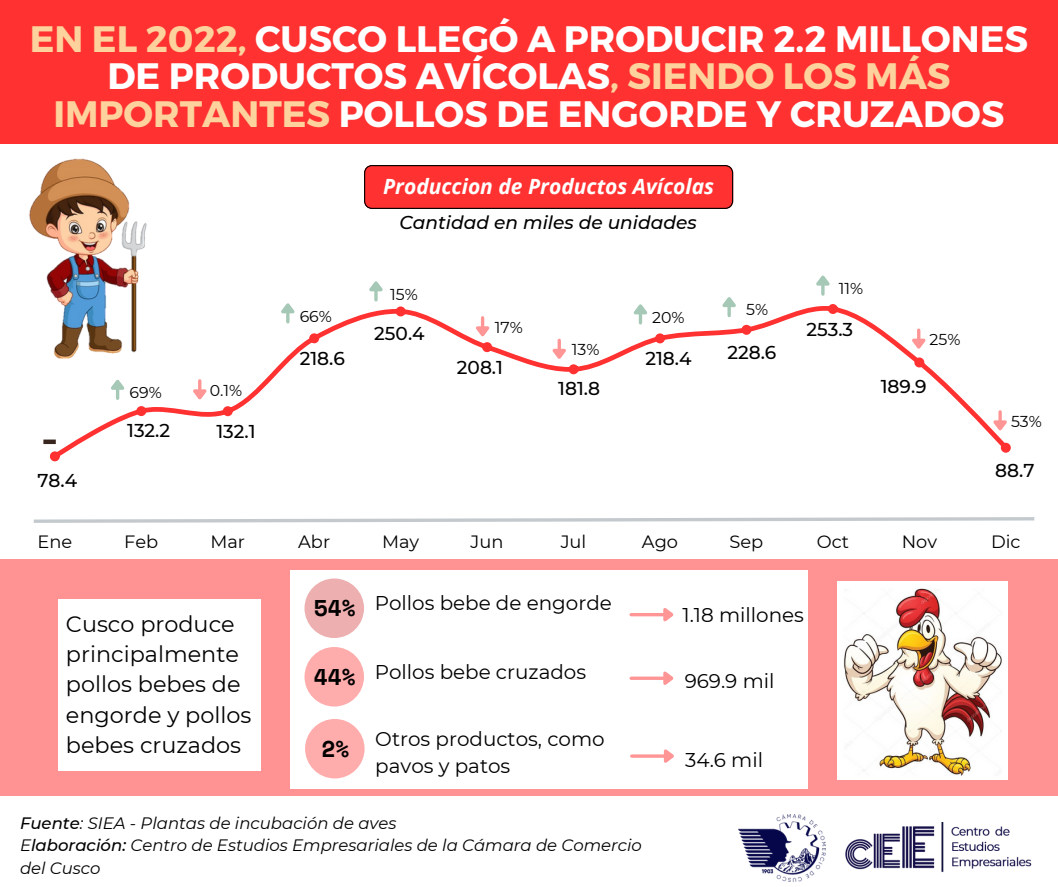
<style>
.page{position:relative;width:1058px;height:887px;background:#fff}
.page>*{position:absolute;margin:0;border:0;box-sizing:border-box;transform-origin:0 0}
.t1{font:700 36.75px/37.2px "Montserrat";color:#fff;text-align:center}
.t2{font:700 22.65px "Space Mono";color:#000}
.t3{font:22.35px/30.3px "Montserrat";color:#000}
.t4{font:italic 700 21px "Open Sans";color:#fff}
.t5{font:19.95px/27.2px "Montserrat";color:#000}
.t6{font:500 18.6px "Montserrat";color:#000}
.t7{font:italic 500 18.6px "Montserrat";color:#000}
.t8{font:17.85px "Montserrat";color:#000}
.t9{font:italic 16.5px/22.5px "Montserrat";color:#000}
.t10{font:15.75px "Montserrat";color:#000}
.s1{color:#fdd29c}
.s2{font-weight:500}
</style>
<div class="page">
<div style="left:0;top:0;width:1058px;height:143px;background:#ff3131"></div>
<img style="left:845px;top:822px;width:187px;height:51px">
<img style="left:738px;top:815px;width:87px;height:66px">
<div style="left:0;top:559px;width:1058px;height:237px;background:#ff9292"></div>
<div style="left:290px;top:570px;width:518px;height:218px;background:#fff"></div>
<div style="left:58px;top:599px;width:203px;height:172px;background:#fff"></div>
<div style="left:304px;top:578px;width:60px;height:60px;background:#edafaf;border-radius:50%"></div>
<div style="left:304px;top:647px;width:60px;height:59px;background:#ffacac;border-radius:50%"></div>
<svg style="left:364px;top:165px;width:369px;height:44px;background:#f02e2e"></svg>
<svg style="left:33px;top:517px;width:1002px;height:6px"></svg>
<hr style="left:631px;top:613px;width:32px;height:3px;background:#ff3131">
<svg style="left:660px;top:608px;width:13px;height:14px"></svg>
<svg style="left:631px;top:676px;width:29px;height:4px"></svg>
<svg style="left:660px;top:671px;width:13px;height:14px"></svg>
<svg style="left:50px;top:275px;width:960px;height:186px"></svg>
<div style="left:43px;top:439px;width:13px;height:5px;background:#37251e"></div>
<div style="left:305px;top:719px;width:59px;height:59px;background:#ffacac;border-radius:50%"></div>
<hr style="left:631px;top:754px;width:33px;height:3px;background:#ff3131">
<svg style="left:661px;top:749px;width:13px;height:14px"></svg>
<img style="left:0;top:143px;width:188px;height:241px">
<img style="left:837px;top:581px;width:170px;height:198px">
<h1 class="t1" style="left:30px;top:19px;width:999px"><span class="s1">EN EL 2022,</span> CUSCO LLEGÓ A PRODUCIR 2.2 MILLONES<br>DE PRODUCTOS AVÍCOLAS<span class="s1">, SIENDO LOS MÁS<br>IMPORTANTES</span> POLLOS DE ENGORDE Y CRUZADOS</h1>
<p class="t4" style="left:383px;top:172px;width:333px">Produccion de Productos Avícolas</p>
<p class="t6" style="left:38px;top:469px;width:41px">78.4</p>
<p class="t10" style="left:129px;top:383px;width:34px">69%</p>
<p class="t10" style="left:210px;top:380px;width:34px">0.1%</p>
<p class="t6" style="left:127px;top:419px;width:45px">132.2</p>
<p class="t6" style="left:216px;top:420px;width:41px">132.1</p>
<p class="t10" style="left:300px;top:306px;width:34px">66%</p>
<p class="t6" style="left:300px;top:347px;width:47px">218.6</p>
<p class="t7" style="left:399px;top:211px;width:299px">Cantidad en miles de unidades</p>
<p class="t10" style="left:390px;top:284px;width:29px">15%</p>
<p class="t6" style="left:374px;top:321px;width:52px">250.4</p>
<p class="t10" style="left:495px;top:317px;width:30px">17%</p>
<p class="t6" style="left:457px;top:355px;width:48px">208.1</p>
<p class="t10" style="left:572px;top:340px;width:29px">13%</p>
<p class="t6" style="left:558px;top:377px;width:43px">181.8</p>
<p class="t10" style="left:652px;top:307px;width:34px">20%</p>
<p class="t10" style="left:746px;top:300px;width:23px">5%</p>
<p class="t6" style="left:645px;top:347px;width:48px">218.4</p>
<p class="t6" style="left:727px;top:340px;width:50px">228.6</p>
<p class="t10" style="left:838px;top:279px;width:26px">11%</p>
<p class="t6" style="left:806px;top:318px;width:48px">253.3</p>
<p class="t10" style="left:929px;top:330px;width:32px">25%</p>
<p class="t6" style="left:880px;top:375px;width:47px">189.9</p>
<p class="t10" style="left:1011px;top:411px;width:32px">53%</p>
<p class="t6" style="left:995px;top:459px;width:41px">88.7</p>
<p class="t8" style="left:37px;top:530px;width:36px">Ene</p>
<p class="t8" style="left:124px;top:530px;width:36px">Feb</p>
<p class="t8" style="left:210px;top:530px;width:36px">Mar</p>
<p class="t8" style="left:298px;top:530px;width:33px">Abr</p>
<p class="t8" style="left:382px;top:530px;width:39px">May</p>
<p class="t8" style="left:470px;top:530px;width:34px">Jun</p>
<p class="t8" style="left:560px;top:530px;width:27px">Jul</p>
<p class="t8" style="left:642px;top:530px;width:38px">Ago</p>
<p class="t8" style="left:729px;top:530px;width:35px">Sep</p>
<p class="t8" style="left:816px;top:530px;width:34px">Oct</p>
<p class="t8" style="left:901px;top:530px;width:37px">Nov</p>
<p class="t8" style="left:991px;top:530px;width:31px">Dic</p>
<h3 class="t3" style="left:66px;top:608px;width:187px">Cusco produce principalmente pollos bebes de engorde y pollos bebes cruzados</h3>
<h2 class="t2" style="left:314px;top:591px;width:43px">54%</h2>
<h2 class="t2" style="left:314px;top:659px;width:43px">44%</h2>
<p class="t5" style="left:375px;top:589px;width:239px">Pollos bebe de engorde</p>
<p class="t5" style="left:375px;top:658px;width:213px">Pollos bebe cruzados</p>
<h2 class="t2" style="left:321px;top:731px;width:29px">2%</h2>
<p class="t5" style="left:375px;top:725px;width:231px">Otros productos, como pavos y patos</p>
<p class="t9" style="left:20px;top:811px;width:623px"><span class="s2">Fuente</span>: SIEA - Plantas de incubación de aves<br>E<span class="s2">laboración:</span> Centro de Estudios Empresariales de la Cámara de Comercio del Cusco</p>
<p class="t5" style="left:682px;top:601px;width:123px">1.18 millones</p>
<p class="t5" style="left:684px;top:667px;width:91px">969.9 mil</p>
<p class="t5" style="left:685px;top:745px;width:79px">34.6 mil</p>
</div>
